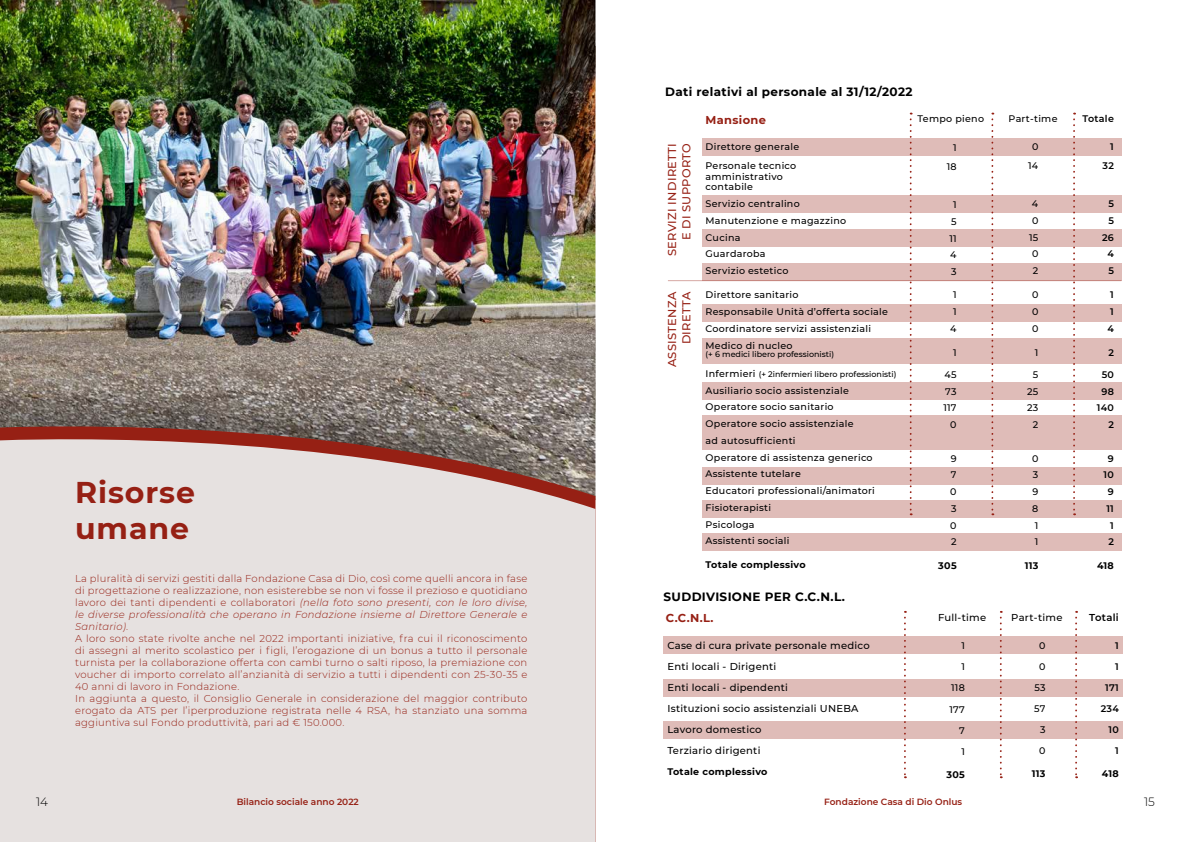
<style>
.page{position:relative;width:1191px;height:842px;background:#fff}
.page>*{position:absolute;margin:0;border:0;box-sizing:border-box;transform-origin:0 0}
.t1{font:700 30px/36px "Montserrat";letter-spacing:.03em;color:#962014}
.t2{font:700 12px "Montserrat";letter-spacing:.03em;color:#000}
.t3{font:300 12px "Montserrat";color:#000}
.t4{font:500 11.4px/14.3px "Montserrat";letter-spacing:.03em;color:#962014;text-align:right}
.t5{font:700 11.4px "Montserrat";letter-spacing:.03em;color:#962014}
.t6{font:300 10px/12px "Montserrat";letter-spacing:.025em;color:#962014}
.t7{font:500 10px/21px "Montserrat";letter-spacing:.025em;color:#000}
.t8{font:600 10px "Montserrat";letter-spacing:.03em;color:#000}
.t9{font:500 9.5px/16.8px "Montserrat";letter-spacing:.03em;color:#000}
.t10{font:700 9.5px "Montserrat";letter-spacing:.03em;color:#000}
.t11{font:600 9.5px/16.8px "Montserrat";letter-spacing:.03em;color:#000;text-align:right}
.t12{font:600 9px "Montserrat";color:#962014}
.t13{font:500 8px "Montserrat";color:#000}
.s1{font-style:italic}
.s2{font-size:9.5px}
</style>
<div class="page">
<img style="left:0;top:298px;width:595px;height:61px">
<div style="left:0;top:354px;width:583px;height:488px;background:#000;opacity:.4"></div>
<svg style="left:0;top:410px;width:595px;height:12px;background:#7c746e"></svg>
<svg style="left:0;top:422px;width:595px;height:420px;background:#ddd4d3"></svg>
<div style="left:702px;top:415px;width:419px;height:34px;background:#dfbcb8"></div>
<div style="left:702px;top:500px;width:419px;height:18px;background:#dfbcb8"></div>
<div style="left:702px;top:533px;width:419px;height:17px;background:#dfbcb8"></div>
<div style="left:702px;top:263px;width:419px;height:17px;background:#dfbcb8"></div>
<div style="left:702px;top:339px;width:419px;height:25px;background:#dfbcb8"></div>
<div style="left:702px;top:382px;width:419px;height:18px;background:#dfbcb8"></div>
<div style="left:702px;top:467px;width:419px;height:18px;background:#dfbcb8"></div>
<div style="left:702px;top:304px;width:419px;height:18px;background:#dfbcb8"></div>
<div style="left:702px;top:195px;width:419px;height:17px;background:#dfbcb8"></div>
<div style="left:702px;top:229px;width:419px;height:17px;background:#dfbcb8"></div>
<div style="left:702px;top:138px;width:419px;height:18px;background:#dfbcb8"></div>
<svg style="left:909px;top:113px;width:2px;height:402px"></svg>
<svg style="left:991px;top:113px;width:2px;height:402px"></svg>
<svg style="left:1073px;top:113px;width:2px;height:402px"></svg>
<hr style="left:668px;top:280px;width:453px;height:1px;background:#962014">
<img style="left:0;top:0;width:595px;height:298px">
<div style="left:663px;top:679px;width:460px;height:18px;background:#dfbcb8"></div>
<div style="left:663px;top:721px;width:460px;height:17px;background:#dfbcb8"></div>
<div style="left:663px;top:636px;width:460px;height:18px;background:#dfbcb8"></div>
<svg style="left:904px;top:611px;width:2px;height:167px"></svg>
<svg style="left:999px;top:611px;width:2px;height:167px"></svg>
<svg style="left:1075px;top:611px;width:2px;height:167px"></svg>
<h1 class="t1" style="left:75px;top:473px;width:121px">Risorse umane</h1>
<p class="t6" style="left:75px;top:572px;width:454px">La pluralità di servizi gestiti dalla Fondazione Casa di Dio, così come quelli ancora in fase di progettazione o realizzazione, non esisterebbe se non vi fosse il prezioso e quotidiano lavoro dei tanti dipendenti e collaboratori <span class="s1">(nella foto sono presenti, con le loro divise, le diverse professionalità che operano in Fondazione insieme al Direttore Generale e Sanitario)</span>.<br>A loro sono state rivolte anche nel 2022 importanti iniziative, fra cui il riconoscimento di assegni al merito scolastico per i figli, l’erogazione di un bonus a tutto il personale turnista per la collaborazione offerta con cambi turno o salti riposo, la premiazione con voucher di importo correlato all’anzianità di servizio a tutti i dipendenti con 25-30-35 e 40 anni di lavoro in Fondazione.<br>In aggiunta a questo, il Consiglio Generale in considerazione del maggior contributo erogato da ATS per l’iperproduzione registrata nelle 4 RSA, ha stanziato una somma aggiuntiva sul Fondo produttività, pari ad € 150.000.</p>
<p class="t3" style="left:36px;top:794px;width:14px">14</p>
<p class="t12" style="left:237px;top:795px;width:124px">Bilancio sociale anno 2022</p>
<p class="t2" style="left:665px;top:84px;width:249px">Dati relativi al personale al 31/12/2022</p>
<p class="t5" style="left:705px;top:111px;width:62px">Mansione</p>
<p class="t9" style="left:917px;top:110px;width:68px">Tempo pieno</p>
<p class="t9" style="left:1008px;top:110px;width:50px">Part-time</p>
<p class="t11" style="left:1082px;top:110px;width:33px">Totale</p>
<p class="t4" style="left:664px;top:256px;width:115px;rotate:-90deg">SERVIZI INDIRETTI<br>E DI SUPPORTO</p>
<p class="t9" style="left:705px;top:137px;width:95px;line-height:19px">Direttore generale<br>Personale tecnico</p>
<p class="t9" style="left:705px;top:171px;width:79px;line-height:10.5px">amministrativo contabile</p>
<p class="t9" style="left:705px;top:195px;width:142px">Servizio centralino<br>Manutenzione e magazzino<br>Cucina<br>Guardaroba<br>Servizio estetico</p>
<p class="t4" style="left:664px;top:367px;width:77px;rotate:-90deg">ASSISTENZA<br>DIRETTA</p>
<p class="t9" style="left:705px;top:286px;width:184px">Direttore sanitario<br>Responsabile Unità d’offerta sociale<br>Coordinatore servizi assistenziali<br>Medico di nucleo</p>
<p class="t13" style="left:705px;top:349px;width:130px">(+ 6 medici libero professionisti)</p>
<p class="t13" style="left:705px;top:368px;width:192px"><span class="s2">Infermieri</span> (+ 2infermieri libero professionisti)</p>
<p class="t9" style="left:705px;top:381px;width:171px">Ausiliario socio assistenziale<br>Operatore socio sanitario<br>Operatore socio assistenziale<br>ad autosufficienti<br>Operatore di assistenza generico<br>Assistente tutelare<br>Educatori professionali/animatori<br>Fisioterapisti<br>Psicologa<br>Assistenti sociali</p>
<p class="t10" style="left:705px;top:558px;width:102px">Totale complessivo</p>
<p class="t9" style="left:946px;top:138px;width:11px;line-height:19px;text-align:right">1<br>18</p>
<p class="t9" style="left:949px;top:196px;width:9px;text-align:center">1<br>5<br>11<br>4<br>3</p>
<p class="t9" style="left:950px;top:286px;width:8px;text-align:justify">1<br>1<br>4</p>
<p class="t9" style="left:953px;top:344px;width:5px">1</p>
<p class="t9" style="left:943px;top:366px;width:15px;text-align:right">45<br>73<br>117<br>0</p>
<p class="t9" style="left:950px;top:449px;width:8px;text-align:justify">9<br>7<br>0<br>3<br>0<br>2</p>
<p class="t10" style="left:938px;top:559px;width:20px">305</p>
<p class="t9" style="left:1028px;top:137px;width:12px;line-height:19px;text-align:center">0<br>14</p>
<p class="t9" style="left:1029px;top:195px;width:11px;text-align:center">4<br>0<br>15<br>0<br>2</p>
<p class="t9" style="left:1032px;top:286px;width:8px;text-align:justify">0<br>0<br>0</p>
<p class="t9" style="left:1034px;top:344px;width:5px">1</p>
<p class="t9" style="left:1027px;top:366px;width:13px;text-align:right">5<br>25<br>23<br>2</p>
<p class="t9" style="left:1032px;top:449px;width:8px;text-align:justify">0<br>3<br>9<br>8<br>1<br>1</p>
<p class="t10" style="left:1024px;top:559px;width:15px">113</p>
<p class="t11" style="left:1102px;top:137px;width:13px;line-height:19px">1<br>32</p>
<p class="t11" style="left:1102px;top:195px;width:13px">5<br>5<br>26<br>4<br>5</p>
<p class="t11" style="left:1107px;top:286px;width:8px;text-align:justify">1<br>1<br>4</p>
<p class="t11" style="left:1108px;top:344px;width:7px">2</p>
<p class="t11" style="left:1096px;top:366px;width:19px">50<br>98<br>140<br>2</p>
<p class="t11" style="left:1103px;top:449px;width:12px">9<br>10<br>9<br>11<br>1<br>2</p>
<p class="t10" style="left:1097px;top:559px;width:18px">418</p>
<p class="t2" style="left:663px;top:588px;width:183px">SUDDIVISIONE PER C.C.N.L.</p>
<p class="t5" style="left:666px;top:610px;width:49px">C.C.N.L.</p>
<p class="t7" style="left:938px;top:606px;width:50px">Full-time</p>
<p class="t7" style="left:1011px;top:606px;width:53px">Part-time</p>
<p class="t8" style="left:1089px;top:610px;width:31px">Totali</p>
<p class="t9" style="left:961px;top:637px;width:5px">1</p>
<p class="t9" style="left:961px;top:658px;width:5px">1</p>
<p class="t9" style="left:951px;top:679px;width:15px">118</p>
<p class="t9" style="left:949px;top:700px;width:17px">177</p>
<p class="t9" style="left:959px;top:721px;width:7px">7</p>
<p class="t9" style="left:961px;top:742px;width:5px">1</p>
<p class="t10" style="left:946px;top:768px;width:20px">305</p>
<p class="t7" style="left:667px;top:634px;width:204px">Case di cura private personale medico<br>Enti locali - Dirigenti<br>Enti locali - dipendenti<br>Istituzioni socio assistenziali UNEBA<br>Lavoro domestico<br>Terziario dirigenti</p>
<p class="t10" style="left:667px;top:765px;width:102px">Totale complessivo</p>
<p class="t9" style="left:1039px;top:636px;width:8px">0</p>
<p class="t9" style="left:1039px;top:657px;width:8px">0</p>
<p class="t9" style="left:1034px;top:678px;width:13px">53</p>
<p class="t9" style="left:1034px;top:699px;width:13px">57</p>
<p class="t9" style="left:1040px;top:720px;width:7px">3</p>
<p class="t9" style="left:1039px;top:741px;width:8px">0</p>
<p class="t10" style="left:1032px;top:767px;width:15px">113</p>
<p class="t11" style="left:1115px;top:636px;width:5px">1</p>
<p class="t11" style="left:1115px;top:657px;width:5px">1</p>
<p class="t11" style="left:1105px;top:678px;width:15px">171</p>
<p class="t11" style="left:1100px;top:699px;width:20px">234</p>
<p class="t11" style="left:1108px;top:720px;width:12px">10</p>
<p class="t11" style="left:1115px;top:741px;width:5px">1</p>
<p class="t10" style="left:1101px;top:767px;width:18px">418</p>
<p class="t12" style="left:824px;top:795px;width:139px">Fondazione Casa di Dio Onlus</p>
<p class="t3" style="left:1144px;top:794px;width:12px">15</p>
</div>
